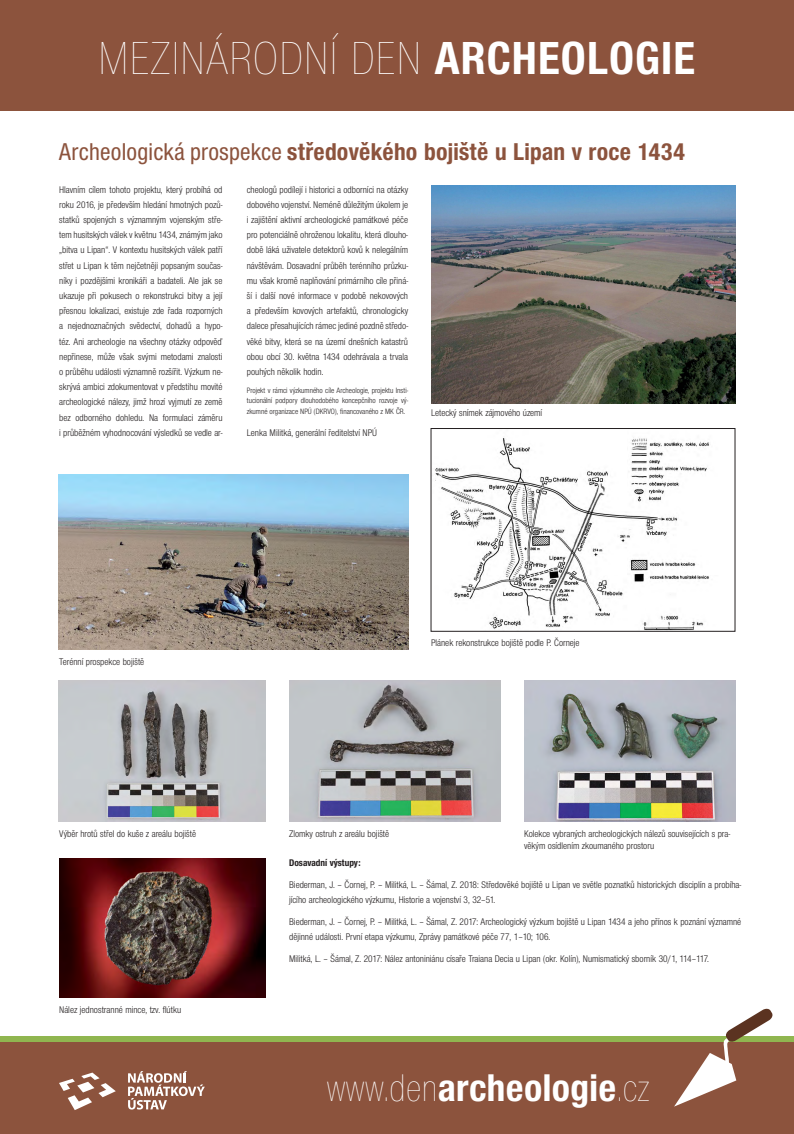
<style>
.page{position:relative;width:794px;height:1134px;background:#fff}
.page>*{position:absolute;margin:0;border:0;box-sizing:border-box;transform-origin:0 0}
.t1{font:48px "Nimbus Sans Novus TOT Ult Lig Con";letter-spacing:.025em;color:#fff}
.t2{font:40px "Nimbus Sans Novus TOT Bol Con";letter-spacing:.01em;color:#fff}
.t3{font:25.2px "Nimbus Sans Novus TOT Bol Con";letter-spacing:.01em;color:#8c533d}
.t4{font:10px/15.2px "Nimbus Sans Novus TOT Reg Con";color:#231f20}
.t5{font:10px "Nimbus Sans Novus TOT Bol Con";color:#231f20}
.t6{font:8px/10.8px "Nimbus Sans Novus TOT Reg Con";color:#231f20;text-align:justify}
.s1{font-family:"Nimbus Sans Novus TOT Bol Con"}
.s2{font-family:"Nimbus Sans Novus TOT Med Con"}
.s3{font-family:"Nimbus Sans Novus TOT Ult Lig Con"}
</style>
<div class="page">
<div style="left:0;top:0;width:794px;height:111px;background:#8c533d"></div>
<div style="left:0;top:1040px;width:794px;height:94px;background:#8c533d"></div>
<div style="left:0;top:1036px;width:794px;height:6px;background:#90b650"></div>
<img style="left:431px;top:186px;width:304px;height:217px">
<svg style="left:674px;top:1008px;width:99px;height:98px"></svg>
<img style="left:435px;top:438px;width:274px;height:191px">
<div style="left:431px;top:428px;width:304px;height:203px;border:1px solid #231f20"></div>
<svg style="left:59px;top:1072px;width:57px;height:38px"></svg>
<svg style="left:128px;top:1071px;width:77px;height:38px"></svg>
<img style="left:59px;top:475px;width:349px;height:174px">
<img style="left:59px;top:681px;width:206px;height:140px">
<img style="left:59px;top:859px;width:206px;height:139px">
<img style="left:289px;top:681px;width:211px;height:140px">
<img style="left:524px;top:681px;width:211px;height:140px">
<h1 class="t1" style="left:99px;top:29px;width:598px">MEZINÁRODNÍ DEN <span class="s1">ARCHEOLOGIE</span></h1>
<h3 class="t3" style="left:59px;top:141px;width:628px"><span class="s2">Archeologická prospekce</span> středověkého bojiště u Lipan v roce 1434</h3>
<p class="t4" style="left:59px;top:183px;width:165px;text-align:justify">Hlavním cílem tohoto projektu, který probíhá od roku 2016, je především hledání hmotných pozů&shy;statků spojených s významným vojenským stře&shy;tem husitských válek v květnu 1434, známým jako „bitva u Lipan“. V kontextu husitských válek patří střet u Lipan k těm nejčetněji popsaným součas&shy;níky i pozdějšími kronikáři a badateli. Ale jak se ukazuje při pokusech o rekonstrukci bitvy a její přesnou lokalizaci, existuje zde řada rozporných a nejednoznačných svědectví, dohadů a hypo&shy;téz. Ani archeologie na všechny otázky odpověď nepřinese, může však svými metodami znalosti o průběhu události významně rozšířit. Výzkum ne&shy;skrývá ambici zdokumentovat v předstihu movité archeologické nálezy, jimž hrozí vyjmutí ze země bez odborného dohledu. Na formulaci záměru i průběžném vyhodnocování výsledků se vedle ar-</p>
<p class="t4" style="left:247px;top:183px;width:163px;text-align:justify">cheologů podílejí i historici a odborníci na otázky dobového vojenství. Neméně důležitým úkolem je i zajištění aktivní archeologické památkové péče pro potenciálně ohroženou lokalitu, která dlouho&shy;době láká uživatele detektorů kovů k nelegálním návštěvám. Dosavadní průběh terénního průzku&shy;mu však kromě naplňování primárního cíle přiná&shy;ší i další nové informace v podobě nekovových a především kovových artefaktů, chronologicky dalece přesahujících rámec jediné pozdně středo&shy;věké bitvy, která se na území dnešních katastrů obou obcí 30. května 1434 odehrávala a trvala pouhých několik hodin.</p>
<p class="t6" style="left:247px;top:385px;width:163px">Projekt v rámci výzkumného cíle Archeologie, projektu Insti&shy;tucionální podpory dlouhodobého koncepčního rozvoje vý&shy;zkumné organizace NPÚ (DKRVO), financovaného z MK ČR.</p>
<p class="t4" style="left:247px;top:426px;width:132px">Lenka Militká, generální ředitelství NPÚ</p>
<p class="t4" style="left:431px;top:406px;width:113px">Letecký snímek zájmového území</p>
<p class="t4" style="left:59px;top:655px;width:87px">Terénní prospekce bojiště</p>
<p class="t4" style="left:431px;top:636px;width:150px">Plánek rekonstrukce bojiště podle P. Čorneje</p>
<p class="t4" style="left:59px;top:827px;width:138px">Výběr hrotů střel do kuše z areálu bojiště</p>
<p class="t4" style="left:289px;top:827px;width:102px">Zlomky ostruh z areálu bojiště</p>
<p class="t4" style="left:524px;top:829px;width:207px;line-height:12px">Kolekce vybraných archeologických nálezů souvisejících s pra&shy;věkým osídlením zkoumaného prostoru</p>
<p class="t4" style="left:59px;top:1003px;width:124px">Nález jednostranné mince, tzv. flútku</p>
<p class="t5" style="left:289px;top:858px;width:73px">Dosavadní výstupy:</p>
<p class="t4" style="left:289px;top:877px;width:454px">Biederman, J. – Čornej, P. – Militká, L. – Šámal, Z. 2018: Středověké bojiště u Lipan ve světle poznatků historických disciplín a probíha&shy;jícího archeologického výzkumu, Historie a vojenství 3, 32–51.</p>
<p class="t4" style="left:289px;top:915px;width:454px">Biederman, J. – Čornej, P. – Militká, L. – Šámal, Z. 2017: Archeologický výzkum bojiště u Lipan 1434 a jeho přínos k poznání významné dějinné události. První etapa výzkumu, Zprávy památkové péče 77, 1–10; 106.</p>
<p class="t4" style="left:289px;top:952px;width:421px">Militká, L. – Šámal, Z. 2017: Nález antoniniánu císaře Traiana Decia u Lipan (okr. Kolín), Numismatický sborník 30/1, 114–117.</p>
<h2 class="t2" style="left:327px;top:1072px;width:324px"><span class="s3">www.den</span>archeologie<span class="s3">.cz</span></h2>
</div>
